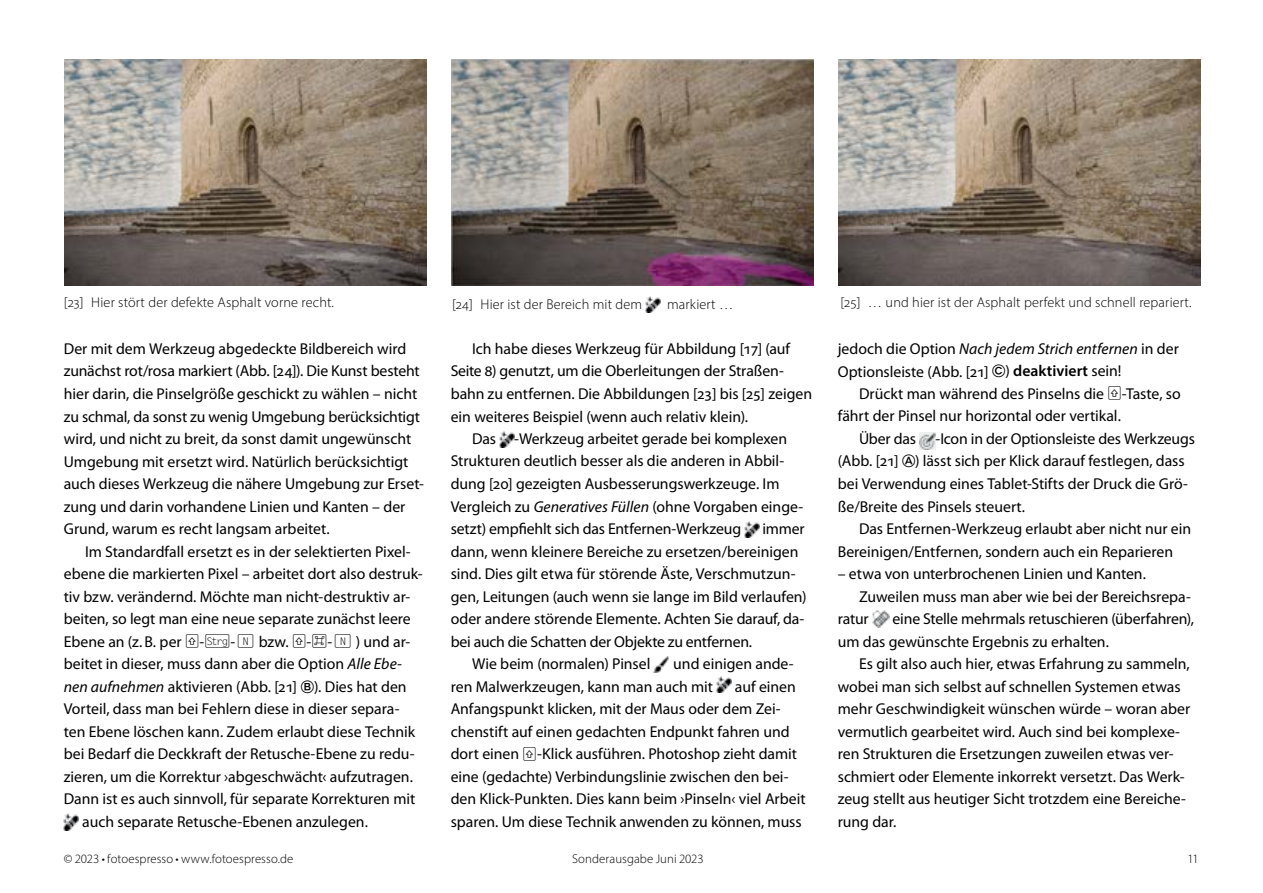
<style>
.page{position:relative;width:1263px;height:893px;background:#fff}
.page>*{position:absolute;margin:0;border:0;box-sizing:border-box;transform-origin:0 0}
.t1{font:15.75px/22.5px "Myriad Pro";letter-spacing:-.005em;color:#000}
.t2{font:300 14.25px "Myriad Pro";letter-spacing:.01em;color:#000}
.t3{font:300 12.75px "Myriad Pro";letter-spacing:.01em;color:#000}
.s1{font-family:"My Sym 2";font-size:12.75px}
.s2{font-family:"Keyboard";font-size:12.75px}
.s3{font-style:italic}
.s4{font-family:"My Alpha";font-size:14.85px}
.s5{font-weight:600}
</style>
<div class="page">
<img style="left:64px;top:814px;width:15px;height:16px">
<img style="left:499px;top:431px;width:15px;height:16px">
<img style="left:744px;top:521px;width:15px;height:16px">
<img style="left:654px;top:656px;width:15px;height:16px">
<img style="left:716px;top:677px;width:15px;height:16px">
<img style="left:919px;top:432px;width:16px;height:17px">
<img style="left:872px;top:610px;width:17px;height:17px">
<img style="left:65px;top:60px;width:361px;height:225px">
<img style="left:452px;top:60px;width:361px;height:225px">
<img style="left:838px;top:60px;width:362px;height:225px">
<img style="left:645px;top:297px;width:16px;height:16px">
<p class="t2" style="left:64px;top:294px;width:272px">[23] Hier stört der defekte Asphalt vorne recht.</p>
<p class="t2" style="left:452px;top:296px;width:192px">[24] Hier ist der Bereich mit dem</p>
<p class="t2" style="left:667px;top:296px;width:68px">markiert …</p>
<p class="t2" style="left:840px;top:294px;width:353px">[25] … und hier ist der Asphalt perfekt und schnell repariert.</p>
<p class="t1" style="left:64px;top:338px;width:361px">Der mit dem Werkzeug abgedeckte Bildbereich wird zunächst rot/rosa markiert (Abb. [24]). Die Kunst besteht hier darin, die Pinselgröße geschickt zu wählen – nicht zu schmal, da sonst zu wenig Umgebung berücksichtigt wird, und nicht zu breit, da sonst damit ungewünscht Umgebung mit ersetzt wird. Natürlich berücksichtigt auch dieses Werkzeug die nähere Umgebung zur Erset&shy;zung und darin vorhandene Linien und Kanten – der Grund, warum es recht langsam arbeitet.</p>
<p class="t1" style="left:85px;top:540px;width:326px">Im Standardfall ersetzt es in der selektierten Pixel-</p>
<p class="t1" style="left:64px;top:563px;width:360px">ebene die markierten Pixel – arbeitet dort also destruk-</p>
<p class="t1" style="left:64px;top:585px;width:348px">tiv bzw. verändernd. Möchte man nicht-destruktiv ar-</p>
<p class="t1" style="left:64px;top:608px;width:348px">beiten, so legt man eine neue separate zunächst leere</p>
<p class="t1" style="left:64px;top:630px;width:348px">Ebene an (z.B. per <span class="s1">Q</span>-<span class="s1">Z</span>-<span class="s2">(N)</span> bzw. <span class="s1">Q</span>-<span class="s1">Â</span>-<span class="s2">(N)</span> ) und ar-</p>
<p class="t1" style="left:64px;top:653px;width:340px">beitet in dieser, muss dann aber die Option <span class="s3">Alle Ebe-</span></p>
<p class="t1" style="left:64px;top:675px;width:344px"><span class="s3">nen aufnehmen</span> aktivieren (Abb. [21] <span class="s4">B</span>). Dies hat den</p>
<p class="t1" style="left:64px;top:698px;width:337px">Vorteil, dass man bei Fehlern diese in dieser separa-</p>
<p class="t1" style="left:64px;top:720px;width:353px">ten Ebene löschen kann. Zudem erlaubt diese Technik</p>
<p class="t1" style="left:64px;top:743px;width:352px">bei Bedarf die Deckkraft der Retusche-Ebene zu redu-</p>
<p class="t1" style="left:64px;top:765px;width:351px">zieren, um die Korrektur ›abgeschwächt‹ aufzutragen.</p>
<p class="t1" style="left:64px;top:788px;width:353px">Dann ist es auch sinnvoll, für separate Korrekturen mit</p>
<p class="t1" style="left:82px;top:810px;width:287px">auch separate Retusche-Ebenen anzulegen.</p>
<p class="t1" style="left:472px;top:338px;width:320px">Ich habe dieses Werkzeug für Abbildung [17] (auf</p>
<p class="t1" style="left:451px;top:360px;width:334px">Seite 8) genutzt, um die Oberleitungen der Straßen-</p>
<p class="t1" style="left:451px;top:383px;width:363px">bahn zu entfernen. Die Abbildungen [23] bis [25] zeigen</p>
<p class="t1" style="left:451px;top:405px;width:299px">ein weiteres Beispiel (wenn auch relativ klein).</p>
<p class="t1" style="left:472px;top:428px;width:317px">Das -Werkzeug arbeitet gerade bei komplexen</p>
<p class="t1" style="left:451px;top:450px;width:334px">Strukturen deutlich besser als die anderen in Abbil-</p>
<p class="t1" style="left:451px;top:473px;width:330px">dung [20] gezeigten Ausbesserungswerkzeuge. Im</p>
<p class="t1" style="left:451px;top:495px;width:354px">Vergleich zu <span class="s3">Generatives Füllen</span> (ohne Vorgaben einge-</p>
<p class="t1" style="left:451px;top:518px;width:292px">setzt) empfiehlt sich das Entfernen-Werkzeug</p>
<p class="t1" style="left:762px;top:518px;width:44px">immer</p>
<p class="t1" style="left:451px;top:540px;width:349px">dann, wenn kleinere Bereiche zu ersetzen/bereinigen</p>
<p class="t1" style="left:451px;top:563px;width:345px">sind. Dies gilt etwa für störende Äste, Verschmutzun-</p>
<p class="t1" style="left:451px;top:585px;width:357px">gen, Leitungen (auch wenn sie lange im Bild verlaufen)</p>
<p class="t1" style="left:451px;top:608px;width:355px">oder andere störende Elemente. Achten Sie darauf, da-</p>
<p class="t1" style="left:451px;top:630px;width:303px">bei auch die Schatten der Objekte zu entfernen.</p>
<p class="t1" style="left:472px;top:653px;width:180px">Wie beim (normalen) Pinsel</p>
<p class="t1" style="left:451px;top:653px;width:344px;text-indent:223px">und einigen ande&shy;ren Malwerkzeugen, kann man auch mit</p>
<p class="t1" style="left:451px;top:675px;width:356px;text-indent:284px">auf einen Anfangspunkt klicken, mit der Maus oder dem Zei&shy;chenstift auf einen gedachten Endpunkt fahren und dort einen <span class="s1">Q</span>-Klick ausführen. Photoshop zieht damit eine (gedachte) Verbindungslinie zwischen den bei&shy;den Klick-Punkten. Dies kann beim ›Pinseln‹ viel Arbeit sparen. Um diese Technik anwenden zu können, muss</p>
<p class="t1" style="left:838px;top:338px;width:343px">jedoch die Option <span class="s3">Nach jedem Strich entfernen</span> in der<br>Optionsleiste (Abb. [21] <span class="s4">C</span>) <span class="s5">deaktiviert</span> sein!</p>
<p class="t1" style="left:838px;top:383px;width:345px;text-indent:21px">Drückt man während des Pinselns die <span class="s1">Q</span>-Taste, so fährt der Pinsel nur horizontal oder vertikal.</p>
<p class="t1" style="left:838px;top:428px;width:359px;text-indent:21px">Über das -Icon in der Optionsleiste des Werkzeugs (Abb. [21] <span class="s4">A</span>) lässt sich per Klick darauf festlegen, dass bei Verwendung eines Tablet-Stifts der Druck die Grö&shy;ße/Breite des Pinsels steuert.</p>
<p class="t1" style="left:838px;top:518px;width:355px;text-indent:21px">Das Entfernen-Werkzeug erlaubt aber nicht nur ein<br>Bereinigen/Entfernen, sondern auch ein Reparieren</p>
<p class="t1" style="left:838px;top:563px;width:310px">– etwa von unterbrochenen Linien und Kanten.</p>
<p class="t1" style="left:859px;top:585px;width:333px">Zuweilen muss man aber wie bei der Bereichsrepa-</p>
<p class="t1" style="left:838px;top:608px;width:32px">ratur</p>
<p class="t1" style="left:838px;top:608px;width:358px;text-indent:55px">eine Stelle mehrmals retuschieren (überfahren), um das gewünschte Ergebnis zu erhalten.</p>
<p class="t1" style="left:838px;top:653px;width:354px;text-indent:21px">Es gilt also auch hier, etwas Erfahrung zu sammeln, wobei man sich selbst auf schnellen Systemen etwas mehr Geschwindigkeit wünschen würde – woran aber vermutlich gearbeitet wird. Auch sind bei komplexe&shy;ren Strukturen die Ersetzungen zuweilen etwas ver&shy;schmiert oder Elemente inkorrekt versetzt. Das Werk&shy;zeug stellt aus heutiger Sicht trotzdem eine Bereiche&shy;rung dar.</p>
<p class="t3" style="left:64px;top:851px;width:231px">© 2023 • fotoespresso • www.fotoespresso.de</p>
<p class="t3" style="left:572px;top:851px;width:133px">Sonderausgabe Juni 2023</p>
<p class="t3" style="left:1187px;top:851px;width:13px">11</p>
</div>
